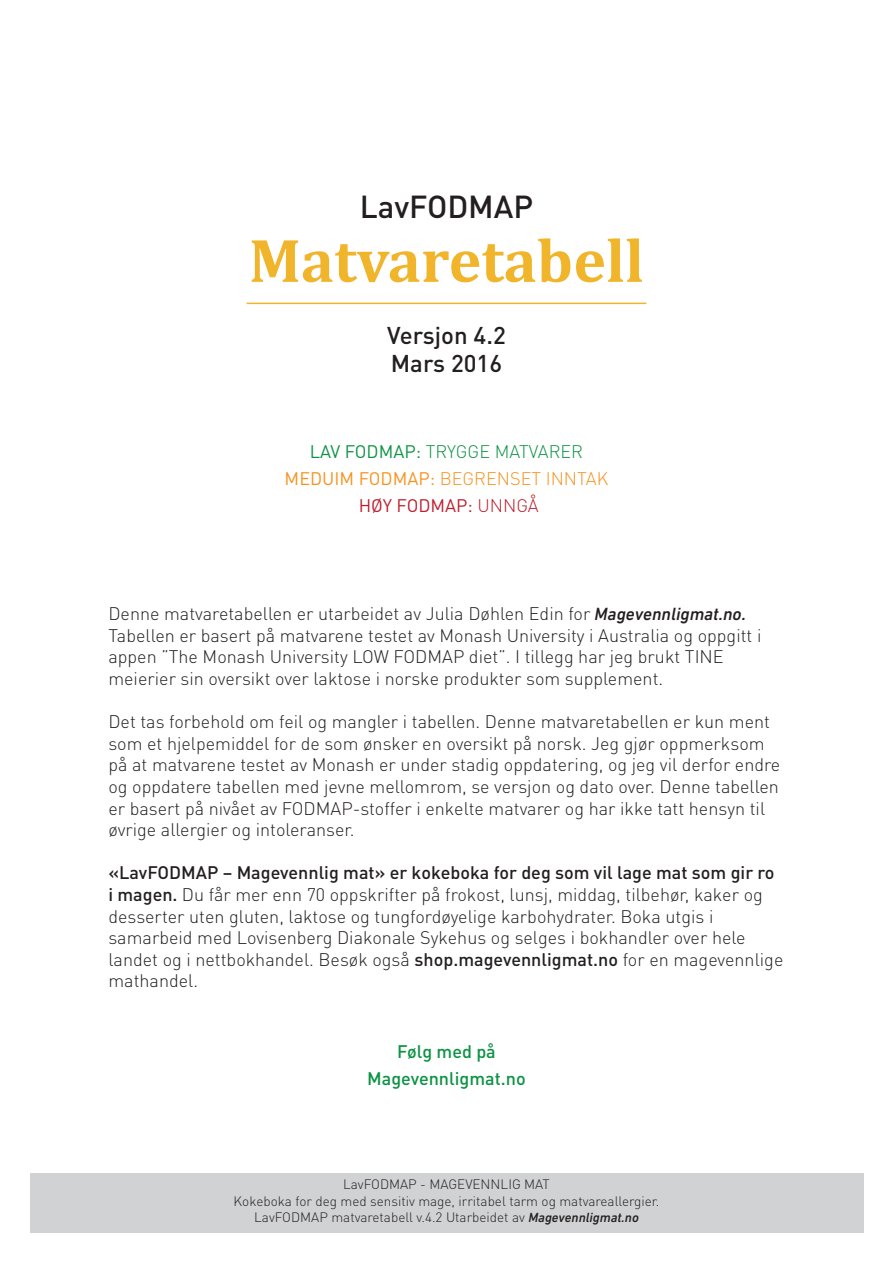
<style>
.page{position:relative;width:893px;height:1263px;background:#fff}
.page>*{position:absolute;margin:0;border:0;box-sizing:border-box;transform-origin:0 0}
.t1{font:700 62.1px "Cambria";color:#f1b52b}
.t2{font:500 31.5px "DIN Pro";color:#231f20}
.t3{font:500 24px/28.8px "DIN Pro";color:#231f20}
.t4{font:300 18px/21.6px "DIN Pro";color:#231f20}
.t5{font:300 18px/27px "DIN Pro";color:#f7931d;text-align:center}
.t6{font:500 18px/27px "DIN Pro";color:#0d9344;text-align:center}
.t7{font:300 13.5px/16.2px "DIN Pro";color:#231f20;text-align:center}
.s1{font-weight:400;color:#0d9344}
.s2{color:#0d9344}
.s3{font-weight:400}
.s4{font-weight:400;color:#be1d2c}
.s5{color:#be1d2c}
.s6{font-family:"DIN Next LT Pro";font-weight:500;font-style:italic}
.s7{font-weight:500}
</style>
<div class="page">
<hr style="left:247px;top:303px;width:399px;height:1px;background:#f1b52b">
<div style="left:30px;top:1174px;width:833px;height:59px;background:#d1d2d4"></div>
<h2 class="t2" style="left:360px;top:185px;width:175px">LavFODMAP</h2>
<h1 class="t1" style="left:249px;top:217px;width:397px">Matvaretabell</h1>
<h3 class="t3" style="left:387px;top:320px;width:120px">Versjon 4.2<br>Mars 2016</h3>
<p class="t5" style="left:285px;top:437px;width:325px"><span class="s1">LAV FODMAP:</span> <span class="s2">TRYGGE MATVARER<br></span><span class="s3">MEDUIM FODMAP:</span> BEGRENSET INNTAK<br><span class="s4">HØY FODMAP:</span> <span class="s5">UNNGÅ</span></p>
<p class="t4" style="left:108px;top:602px;width:654px">Denne matvaretabellen er utarbeidet av Julia Døhlen Edin for <span class="s6">Magevennligmat.no.<br></span>Tabellen er basert på matvarene testet av Monash University i Australia og oppgitt i appen ”The Monash University LOW FODMAP diet”. I tillegg har jeg brukt TINE meierier sin oversikt over laktose i norske produkter som supplement.</p>
<p class="t4" style="left:108px;top:710px;width:673px">Det tas forbehold om feil og mangler i tabellen. Denne matvaretabellen er kun ment som et hjelpemiddel for de som ønsker en oversikt på norsk. Jeg gjør oppmerksom på at matvarene testet av Monash er under stadig oppdatering, og jeg vil derfor endre og oppdatere tabellen med jevne mellomrom, se versjon og dato over. Denne tabellen er basert på nivået av FODMAP-stoffer i enkelte matvarer og har ikke tatt hensyn til øvrige allergier og intoleranser.</p>
<p class="t4" style="left:108px;top:861px;width:676px"><span class="s7">«LavFODMAP – Magevennlig mat» er kokeboka for deg som vil lage mat som gir ro i magen.</span> Du får mer enn 70 oppskrifter på frokost, lunsj, middag, tilbehør, kaker og desserter uten gluten, laktose og tungfordøyelige karbohydrater. Boka utgis i samarbeid med Lovisenberg Diakonale Sykehus og selges i bokhandler over hele landet og i nettbokhandel. Besøk også <span class="s7">shop.magevennligmat.no</span> for en magevennlige mathandel.</p>
<p class="t6" style="left:367px;top:1037px;width:160px">Følg med på<br>Magevennligmat.no</p>
<p class="t7" style="left:234px;top:1176px;width:427px">LavFODMAP - MAGEVENNLIG MAT<br>Kokeboka for deg med sensitiv mage, irritabel tarm og matvareallergier.<br>LavFODMAP matvaretabell v.4.2 Utarbeidet av <span class="s6">Magevennligmat.no</span></p>
</div>
